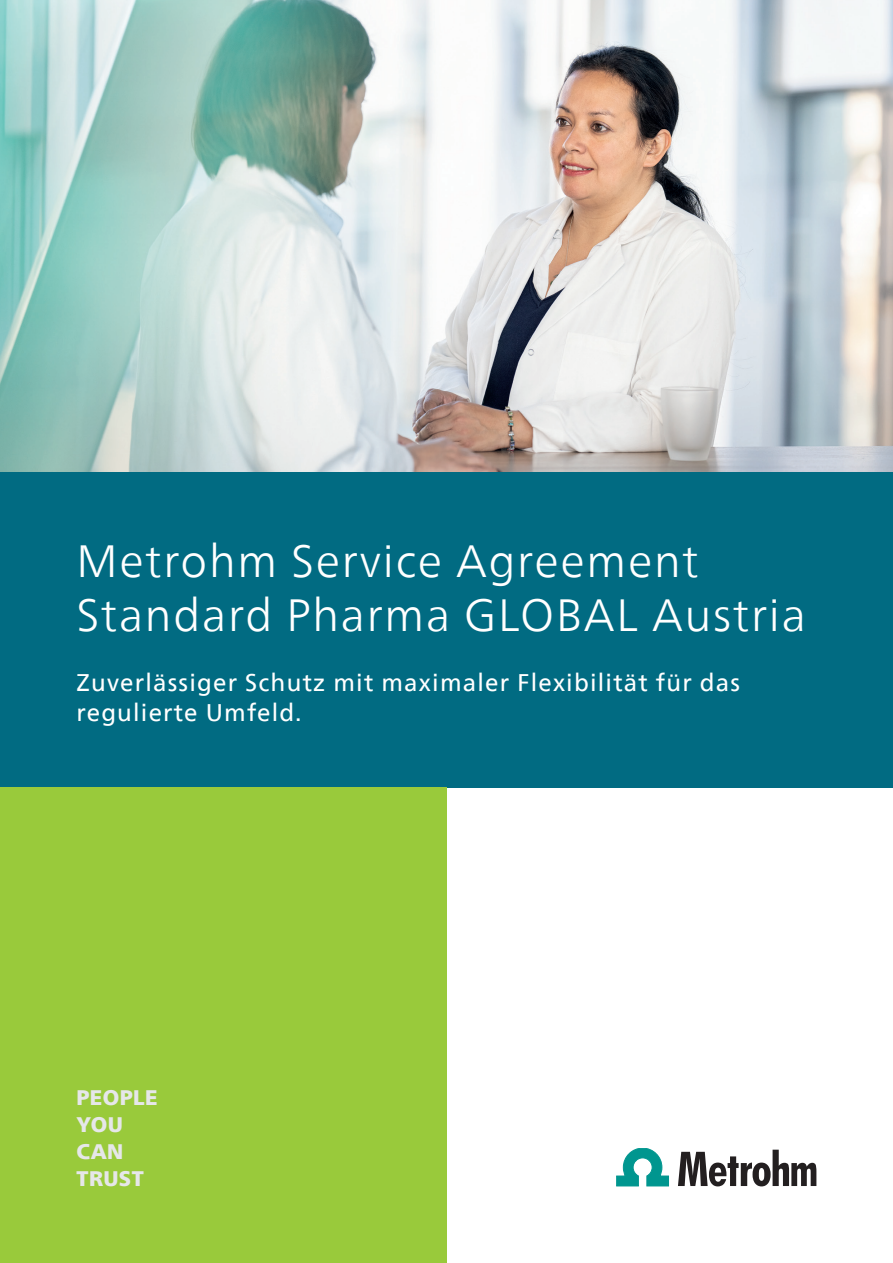
<style>
.page{position:relative;width:893px;height:1263px;background:#fff}
.page>*{position:absolute;margin:0;border:0;box-sizing:border-box;transform-origin:0 0}
.Head_30_36_50pt_ligh{font:300 45px/54px "Neue Frutiger World";letter-spacing:.04em;color:#fff}
.Subtitle_16_20_50pt{font:24px/30px "Neue Frutiger World";letter-spacing:.05em;color:#fff}
.Intro_10_14pt_bold{font:900 21px "Neue Frutiger World";letter-spacing:.02em;color:#e6e7e9}
</style>
<div class="page">
<img style="left:0;top:0;width:893px;height:472px">
<div style="left:0;top:472px;width:893px;height:315px;background:#016b82"></div>
<div style="left:0;top:787px;width:446px;height:476px;background:#99ca3b"></div>
<svg style="left:617px;top:1148px;width:52px;height:38px"></svg>
<svg style="left:678px;top:1150px;width:138px;height:36px"></svg>
<p class="Head_30_36_50pt_ligh" style="left:77px;top:535px;width:731px">Metrohm Service Agreement<br>Standard Pharma GLOBAL Austria</p>
<p class="Subtitle_16_20_50pt" style="left:77px;top:668px;width:665px">Zuverlässiger Schutz mit maximaler Flexibilität für das regulierte Umfeld.</p>
<p class="Intro_10_14pt_bold" style="left:77px;top:1086px;width:83px">PEOPLE</p>
<p class="Intro_10_14pt_bold" style="left:77px;top:1113px;width:48px">YOU</p>
<p class="Intro_10_14pt_bold" style="left:77px;top:1140px;width:48px">CAN</p>
<p class="Intro_10_14pt_bold" style="left:77px;top:1167px;width:69px">TRUST</p>
</div>
